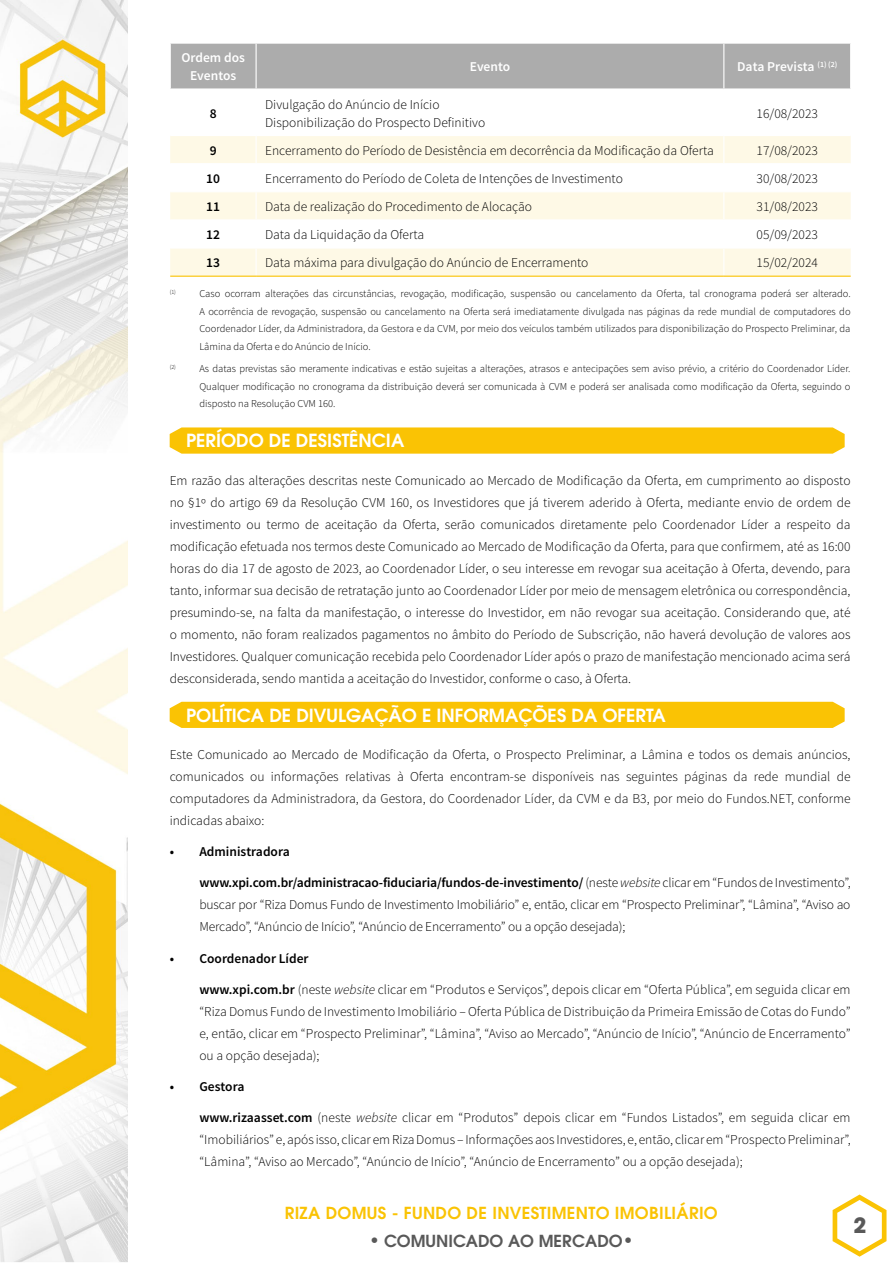
<style>
.page{position:relative;width:893px;height:1263px;background:#fff}
.page>*{position:absolute;margin:0;border:0;box-sizing:border-box;transform-origin:0 0}
.t1{font:700 21px "ITC Avant Garde Pro";color:#595959}
.t2{font:600 18px "ITC Avant Garde Pro";color:#fff}
.t3{font:600 16.5px "ITC Avant Garde Pro";letter-spacing:.02em;color:#fac304}
.t4{font:600 16.5px "ITC Avant Garde Pro";color:#595959}
.t5{font:300 13.5px/22px "Source Sans Pro";color:#000;text-align:justify}
.t6{font:600 13.5px "Source Sans Pro";color:#000}
.t7{font:600 13.5px/18px "Source Sans Pro";color:#fff;text-align:center}
.t8{font:300 10.5px/17.5px "Source Sans Pro";color:#000;text-align:justify}
.s1{font-weight:600}
.s2{font-style:italic}
.s3{font-size:18px}
</style>
<div class="page">
<svg style="left:833px;top:1194px;width:53px;height:63px"></svg>
<img style="left:0;top:0;width:127px;height:1262px">
<div style="left:171px;top:44px;width:679px;height:44px;background:#acacac"></div>
<svg style="left:170px;top:136px;width:681px;height:140px;fill:#fef9e6"></svg>
<hr style="left:170px;top:163px;width:86px;height:1px;background:#fff">
<hr style="left:256px;top:163px;width:468px;height:1px;background:#fff">
<hr style="left:724px;top:163px;width:127px;height:1px;background:#fff">
<hr style="left:170px;top:191px;width:86px;height:1px;background:#fff">
<hr style="left:256px;top:191px;width:468px;height:1px;background:#fff">
<hr style="left:724px;top:191px;width:127px;height:1px;background:#fff">
<hr style="left:170px;top:219px;width:86px;height:1px;background:#fff">
<hr style="left:256px;top:219px;width:468px;height:1px;background:#fff">
<hr style="left:724px;top:219px;width:127px;height:1px;background:#fff">
<hr style="left:170px;top:247px;width:86px;height:2px;background:#fff">
<hr style="left:256px;top:247px;width:468px;height:2px;background:#fff">
<svg style="left:256px;top:136px;width:1px;height:140px"></svg>
<hr style="left:724px;top:247px;width:127px;height:2px;background:#fff">
<svg style="left:723px;top:136px;width:1px;height:140px"></svg>
<hr style="left:170px;top:276px;width:86px;height:1px;background:#fac304">
<hr style="left:256px;top:276px;width:468px;height:1px;background:#fac304">
<hr style="left:724px;top:276px;width:127px;height:1px;background:#fac304">
<hr style="left:256px;top:44px;width:1px;height:44px;background:#fff">
<hr style="left:723px;top:44px;width:1px;height:44px;background:#fff">
<svg style="left:170px;top:427px;width:675px;height:27px;background:#fac50e"></svg>
<div style="left:170px;top:702px;width:675px;height:26px;background:#fac304"></div>
<p class="t7" style="left:181px;top:49px;width:65px">Ordem dos<br>Eventos</p>
<p class="t7" style="left:470px;top:58px;width:42px">Evento</p>
<p class="t7" style="left:737px;top:58px;width:102px">Data Prevista <sup>(1)</sup> <sup>(2)</sup></p>
<p class="t6" style="left:210px;top:105px;width:8px">8</p>
<p class="t5" style="left:265px;top:95px;width:222px;line-height:18px">Divulgação do Anúncio de Início<br>Disponibilização do Prospecto Definitivo</p>
<p class="t5" style="left:757px;top:102px;width:63px">16/08/2023</p>
<p class="t6" style="left:210px;top:142px;width:8px">9</p>
<p class="t5" style="left:265px;top:139px;width:450px">Encerramento do Período de Desistência em decorrência da Modificação da Oferta</p>
<p class="t5" style="left:757px;top:139px;width:63px">17/08/2023</p>
<p class="t6" style="left:206px;top:170px;width:15px">10</p>
<p class="t5" style="left:265px;top:167px;width:359px">Encerramento do Período de Coleta de Intenções de Investimento</p>
<p class="t5" style="left:757px;top:167px;width:63px">30/08/2023</p>
<p class="t6" style="left:206px;top:198px;width:15px">11</p>
<p class="t5" style="left:265px;top:195px;width:268px">Data de realização do Procedimento de Alocação</p>
<p class="t5" style="left:757px;top:195px;width:63px">31/08/2023</p>
<p class="t6" style="left:206px;top:226px;width:15px">12</p>
<p class="t5" style="left:265px;top:224px;width:160px">Data da Liquidação da Oferta</p>
<p class="t5" style="left:757px;top:224px;width:63px">05/09/2023</p>
<p class="t6" style="left:206px;top:254px;width:15px">13</p>
<p class="t5" style="left:265px;top:252px;width:325px">Data máxima para divulgação do Anúncio de Encerramento</p>
<p class="t5" style="left:757px;top:252px;width:63px">15/02/2024</p>
<p class="t8" style="left:199px;top:285px;width:653px;text-indent:-30px"><sup>(1)</sup> Caso ocorram alterações das circunstâncias, revogação, modificação, suspensão ou cancelamento da Oferta, tal cronograma poderá ser alterado.<br>A ocorrência de revogação, suspensão ou cancelamento na Oferta será imediatamente divulgada nas páginas da rede mundial de computadores do Coordenador Líder, da Administradora, da Gestora e da CVM, por meio dos veículos também utilizados para disponibilização do Prospecto Preliminar, da Lâmina da Oferta e do Anúncio de Início.</p>
<p class="t8" style="left:199px;top:360px;width:653px;text-indent:-30px"><sup>(2)</sup> As datas previstas são meramente indicativas e estão sujeitas a alterações, atrasos e antecipações sem aviso prévio, a critério do Coordenador Líder.<br>Qualquer modificação no cronograma da distribuição deverá ser comunicada à CVM e poderá ser analisada como modificação da Oferta, seguindo o disposto na Resolução CVM 160.</p>
<h2 class="t2" style="left:186px;top:429px;width:220px">PERÍODO DE DESISTÊNCIA</h2>
<p class="t5" style="left:170px;top:469px;width:682px">Em razão das alterações descritas neste Comunicado ao Mercado de Modificação da Oferta, em cumprimento ao disposto no §1º do artigo 69 da Resolução CVM 160, os Investidores que já tiverem aderido à Oferta, mediante envio de ordem de investimento ou termo de aceitação da Oferta, serão comunicados diretamente pelo Coordenador Líder a respeito da modificação efetuada nos termos deste Comunicado ao Mercado de Modificação da Oferta, para que confirmem, até as 16:00 horas do dia 17 de agosto de 2023, ao Coordenador Líder, o seu interesse em revogar sua aceitação à Oferta, devendo, para tanto, informar sua decisão de retratação junto ao Coordenador Líder por meio de mensagem eletrônica ou correspondência, presumindo-se, na falta da manifestação, o interesse do Investidor, em não revogar sua aceitação. Considerando que, até o momento, não foram realizados pagamentos no âmbito do Período de Subscrição, não haverá devolução de valores aos Investidores. Qualquer comunicação recebida pelo Coordenador Líder após o prazo de manifestação mencionado acima será desconsiderada, sendo mantida a aceitação do Investidor, conforme o caso, à Oferta.</p>
<h2 class="t2" style="left:186px;top:703px;width:481px">POLÍTICA DE DIVULGAÇÃO E INFORMAÇÕES DA OFERTA</h2>
<p class="t5" style="left:170px;top:743px;width:682px">Este Comunicado ao Mercado de Modificação da Oferta, o Prospecto Preliminar, a Lâmina e todos os demais anúncios, comunicados ou informações relativas à Oferta encontram-se disponíveis nas seguintes páginas da rede mundial de computadores da Administradora, da Gestora, do Coordenador Líder, da CVM e da B3, por meio do Fundos.NET, conforme indicadas abaixo:</p>
<p class="t6" style="left:170px;top:843px;width:122px">• Administradora</p>
<p class="t5" style="left:199px;top:872px;width:653px"><span class="s1">www.xpi.com.br/administracao-fiduciaria/fundos-de-investimento/</span> (neste <span class="s2">website</span> clicar em “Fundos de Investimento”, buscar por “Riza Domus Fundo de Investimento Imobiliário” e, então, clicar em “Prospecto Preliminar”, “Lâmina”, “Aviso ao Mercado”, “Anúncio de Início”, “Anúncio de Encerramento” ou a opção desejada);</p>
<p class="t6" style="left:170px;top:949px;width:140px">• Coordenador Líder</p>
<p class="t5" style="left:199px;top:978px;width:653px"><span class="s1">www.xpi.com.br</span> (neste <span class="s2">website</span> clicar em “Produtos e Serviços”, depois clicar em “Oferta Pública”, em seguida clicar em “Riza Domus Fundo de Investimento Imobiliário – Oferta Pública de Distribuição da Primeira Emissão de Cotas do Fundo” e, então, clicar em “Prospecto Preliminar”, “Lâmina”, “Aviso ao Mercado”, “Anúncio de Início”, “Anúncio de Encerramento” ou a opção desejada);</p>
<p class="t6" style="left:170px;top:1078px;width:76px">• Gestora</p>
<p class="t5" style="left:199px;top:1106px;width:653px"><span class="s1">www.rizaasset.com</span> (neste <span class="s2">website</span> clicar em “Produtos” depois clicar em “Fundos Listados”, em seguida clicar em “Imobiliários” e, após isso, clicar em Riza Domus – Informações aos Investidores, e, então, clicar em “Prospecto Preliminar”, “Lâmina”, “Aviso ao Mercado”, “Anúncio de Início”, “Anúncio de Encerramento” ou a opção desejada);</p>
<p class="t3" style="left:285px;top:1202px;width:434px">RIZA DOMUS - FUNDO DE INVESTIMENTO IMOBILIÁRIO</p>
<p class="t4" style="left:369px;top:1230px;width:266px"><span class="s3">•</span> COMUNICADO AO MERCADO<span class="s3">•</span></p>
<h1 class="t1" style="left:853px;top:1211px;width:14px">2</h1>
</div>
